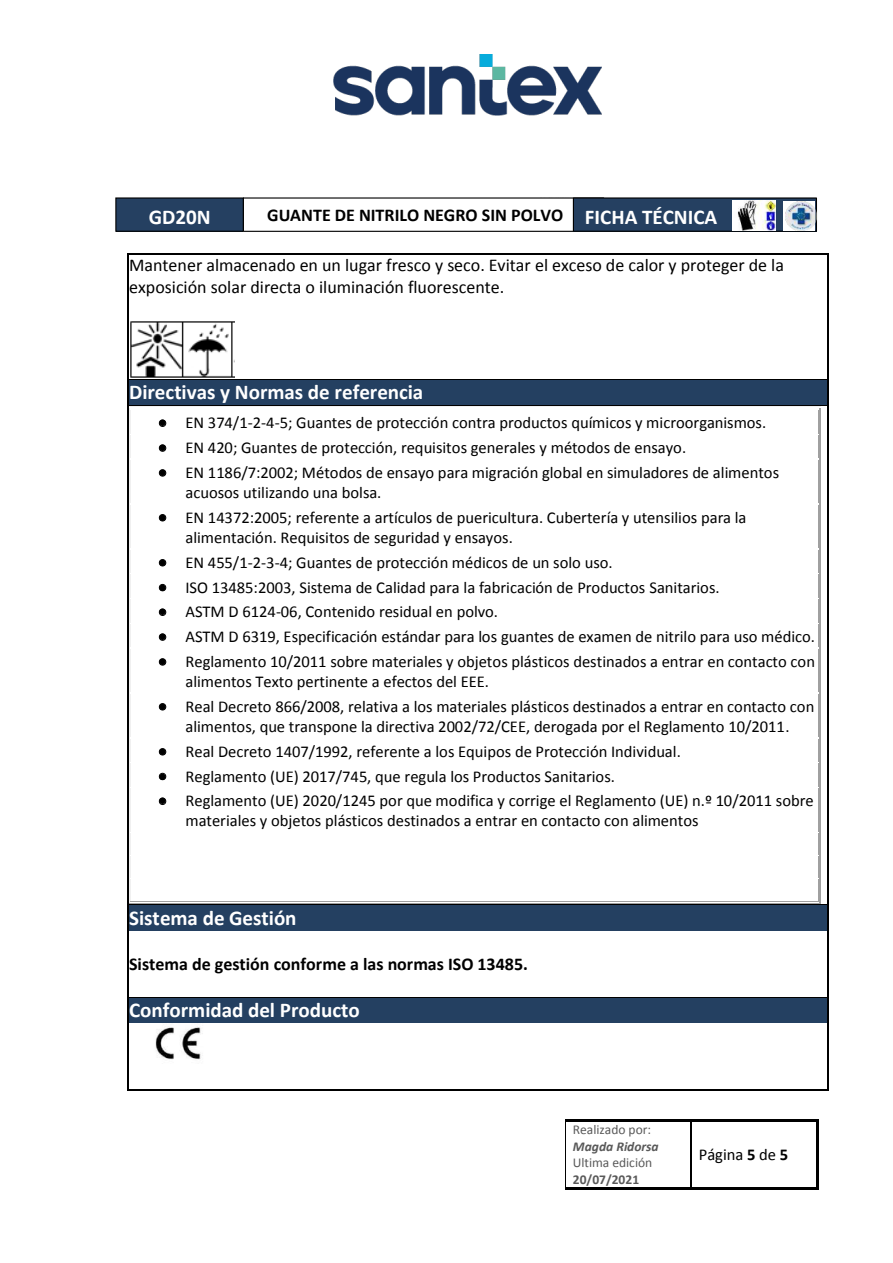
<style>
.page{position:relative;width:893px;height:1263px;background:#fff}
.page>*{position:absolute;margin:0;border:0;box-sizing:border-box;transform-origin:0 0}
.t1{font:700 21px "Calibri";color:#fff}
.t2{font:18px/21.9px "Calibri";color:#000}
.t3{font:700 18px "Calibri";color:#000}
.t4{font:16.5px/24.9px "Calibri";color:#000}
.t5{font:13.5px "Calibri";color:#595959}
.t6{font:italic 700 13.5px "Calibri";color:#595959}
.t7{font:700 13.5px "Calibri";color:#595959}
.s1{font-size:21px;color:#fff}
.s2{font-weight:700}
</style>
<div class="page">
<hr style="left:566px;top:1119px;width:124px;height:3px;background:#000">
<hr style="left:692px;top:1119px;width:124px;height:3px;background:#000">
<hr style="left:564px;top:1122px;width:2px;height:65px;background:#000">
<hr style="left:566px;top:1187px;width:124px;height:3px;background:#000">
<hr style="left:690px;top:1122px;width:2px;height:65px;background:#000">
<hr style="left:692px;top:1187px;width:124px;height:3px;background:#000">
<hr style="left:816px;top:1122px;width:2px;height:65px;background:#000">
<div style="left:116px;top:198px;width:127px;height:33px;background:#254061"></div>
<div style="left:115px;top:197px;width:129px;height:35px;border:1px solid #000"></div>
<img style="left:116px;top:204px;width:127px;height:21px">
<div style="left:243px;top:197px;width:361px;height:35px;border:1px solid #000"></div>
<div style="left:573px;top:198px;width:243px;height:33px;background:#254061"></div>
<div style="left:573px;top:197px;width:244px;height:35px;border:1px solid #000"></div>
<img style="left:574px;top:204px;width:202px;height:21px">
<img style="left:732px;top:200px;width:43px;height:31px">
<div style="left:783px;top:201px;width:31px;height:30px;background:#fff"></div>
<img style="left:785px;top:201px;width:32px;height:30px">
<img style="left:334px;top:54px;width:267px;height:61px">
<img style="left:130px;top:321px;width:105px;height:57px">
<hr style="left:129px;top:253px;width:698px;height:1px;background:#000">
<hr style="left:128px;top:254px;width:1px;height:125px;background:#000">
<hr style="left:827px;top:254px;width:1px;height:125px;background:#000">
<div style="left:129px;top:379px;width:691px;height:26px;background:#244061"></div>
<hr style="left:129px;top:379px;width:698px;height:1px;background:#000">
<hr style="left:131px;top:408px;width:688px;height:1px;background:#f0f0f0">
<hr style="left:130px;top:460px;width:1px;height:44px;background:#f0f0f0">
<hr style="left:819px;top:460px;width:1px;height:44px;background:#a0a0a0">
<hr style="left:130px;top:505px;width:1px;height:44px;background:#f0f0f0">
<hr style="left:819px;top:505px;width:1px;height:44px;background:#a0a0a0">
<svg style="left:130px;top:550px;width:1px;height:97px"></svg>
<svg style="left:819px;top:549px;width:1px;height:99px"></svg>
<hr style="left:130px;top:649px;width:1px;height:44px;background:#f0f0f0">
<hr style="left:819px;top:649px;width:1px;height:44px;background:#a0a0a0">
<hr style="left:130px;top:694px;width:1px;height:44px;background:#f0f0f0">
<hr style="left:819px;top:694px;width:1px;height:44px;background:#a0a0a0">
<svg style="left:130px;top:739px;width:1px;height:48px"></svg>
<svg style="left:819px;top:738px;width:1px;height:49px"></svg>
<hr style="left:130px;top:788px;width:1px;height:44px;background:#f0f0f0">
<hr style="left:819px;top:788px;width:1px;height:44px;background:#a0a0a0">
<hr style="left:131px;top:901px;width:688px;height:1px;background:#a0a0a0">
<hr style="left:130px;top:406px;width:690px;height:1px;background:#f0f0f0">
<svg style="left:819px;top:406px;width:2px;height:54px"></svg>
<hr style="left:129px;top:407px;width:691px;height:1px;background:#fff">
<hr style="left:129px;top:408px;width:1px;height:495px;background:#f0f0f0">
<hr style="left:130px;top:903px;width:690px;height:1px;background:#a0a0a0">
<hr style="left:820px;top:408px;width:1px;height:495px;background:#a0a0a0">
<svg style="left:819px;top:832px;width:2px;height:72px"></svg>
<svg style="left:128px;top:379px;width:3px;height:79px"></svg>
<hr style="left:129px;top:405px;width:698px;height:1px;background:#000">
<svg style="left:827px;top:379px;width:1px;height:27px"></svg>
<hr style="left:128px;top:406px;width:1px;height:498px;background:#000">
<hr style="left:827px;top:406px;width:1px;height:498px;background:#000">
<div style="left:129px;top:905px;width:691px;height:26px;background:#244061"></div>
<hr style="left:129px;top:904px;width:698px;height:1px;background:#000">
<svg style="left:128px;top:833px;width:3px;height:98px"></svg>
<svg style="left:827px;top:904px;width:1px;height:27px"></svg>
<hr style="left:128px;top:931px;width:1px;height:66px;background:#000">
<hr style="left:827px;top:931px;width:1px;height:66px;background:#000">
<div style="left:129px;top:997px;width:691px;height:26px;background:#244061"></div>
<hr style="left:129px;top:997px;width:698px;height:1px;background:#000">
<svg style="left:128px;top:997px;width:1px;height:26px"></svg>
<svg style="left:827px;top:997px;width:1px;height:26px"></svg>
<hr style="left:128px;top:1023px;width:1px;height:66px;background:#000">
<hr style="left:129px;top:1089px;width:698px;height:1px;background:#000">
<hr style="left:827px;top:1023px;width:1px;height:66px;background:#000">
<img style="left:155px;top:1026px;width:48px;height:34px">
<svg style="left:159px;top:420px;width:7px;height:7px"></svg>
<svg style="left:159px;top:444px;width:7px;height:8px"></svg>
<svg style="left:159px;top:469px;width:7px;height:8px"></svg>
<svg style="left:159px;top:514px;width:7px;height:7px"></svg>
<svg style="left:159px;top:559px;width:7px;height:7px"></svg>
<svg style="left:159px;top:584px;width:7px;height:7px"></svg>
<svg style="left:159px;top:609px;width:7px;height:7px"></svg>
<svg style="left:159px;top:633px;width:7px;height:8px"></svg>
<svg style="left:159px;top:658px;width:7px;height:8px"></svg>
<svg style="left:159px;top:703px;width:7px;height:7px"></svg>
<svg style="left:159px;top:748px;width:7px;height:7px"></svg>
<svg style="left:159px;top:773px;width:7px;height:7px"></svg>
<svg style="left:159px;top:798px;width:7px;height:7px"></svg>
<p class="t1" style="left:149px;top:204px;width:63px">GD20N</p>
<p class="t3" style="left:267px;top:204px;width:452px">GUANTE DE NITRILO NEGRO SIN POLVO <span class="s1">FICHA TÉCNICA</span></p>
<p class="t2" style="left:129px;top:255px;width:656px">Mantener almacenado en un lugar fresco y seco. Evitar el exceso de calor y proteger de la exposición solar directa o iluminación fluorescente.</p>
<p class="t1" style="left:129px;top:379px;width:296px">Directivas y Normas de referencia</p>
<p class="t4" style="left:185px;top:410px;width:595px">EN 374/1-2-4-5; Guantes de protección contra productos químicos y microorganismos.<br>EN 420; Guantes de protección, requisitos generales y métodos de ensayo.<br>EN 1186/7:2002; Métodos de ensayo para migración global en simuladores de alimentos</p>
<p class="t4" style="left:185px;top:480px;width:563px">acuosos utilizando una bolsa.<br>EN 14372:2005; referente a artículos de puericultura. Cubertería y utensilios para la</p>
<p class="t4" style="left:185px;top:525px;width:631px">alimentación. Requisitos de seguridad y ensayos.<br>EN 455/1-2-3-4; Guantes de protección médicos de un solo uso.<br>ISO 13485:2003, Sistema de Calidad para la fabricación de Productos Sanitarios.<br>ASTM D 6124-06, Contenido residual en polvo.<br>ASTM D 6319, Especificación estándar para los guantes de examen de nitrilo para uso médico.<br>Reglamento 10/2011 sobre materiales y objetos plásticos destinados a entrar en contacto con</p>
<p class="t4" style="left:185px;top:669px;width:631px">alimentos Texto pertinente a efectos del EEE.<br>Real Decreto 866/2008, relativa a los materiales plásticos destinados a entrar en contacto con</p>
<p class="t4" style="left:185px;top:714px;width:630px">alimentos, que transpone la directiva 2002/72/CEE, derogada por el Reglamento 10/2011.<br>Real Decreto 1407/1992, referente a los Equipos de Protección Individual.<br>Reglamento (UE) 2017/745, que regula los Productos Sanitarios.<br>Reglamento (UE) 2020/1245 por que modifica y corrige el Reglamento (UE) n.º 10/2011 sobre</p>
<p class="t4" style="left:185px;top:808px;width:515px">materiales y objetos plásticos destinados a entrar en contacto con alimentos</p>
<p class="t1" style="left:129px;top:905px;width:169px">Sistema de Gestión</p>
<p class="t3" style="left:129px;top:952px;width:400px">Sistema de gestión conforme a las normas ISO 13485.</p>
<p class="t1" style="left:129px;top:997px;width:232px">Conformidad del Producto</p>
<p class="t5" style="left:573px;top:1121px;width:80px">Realizado por:</p>
<p class="t6" style="left:573px;top:1138px;width:87px">Magda Ridorsa</p>
<p class="t5" style="left:573px;top:1154px;width:81px">Ultima edición</p>
<p class="t7" style="left:573px;top:1171px;width:68px">20/07/2021</p>
<p class="t4" style="left:699px;top:1142px;width:91px">Página <span class="s2">5</span> de <span class="s2">5</span></p>
</div>
